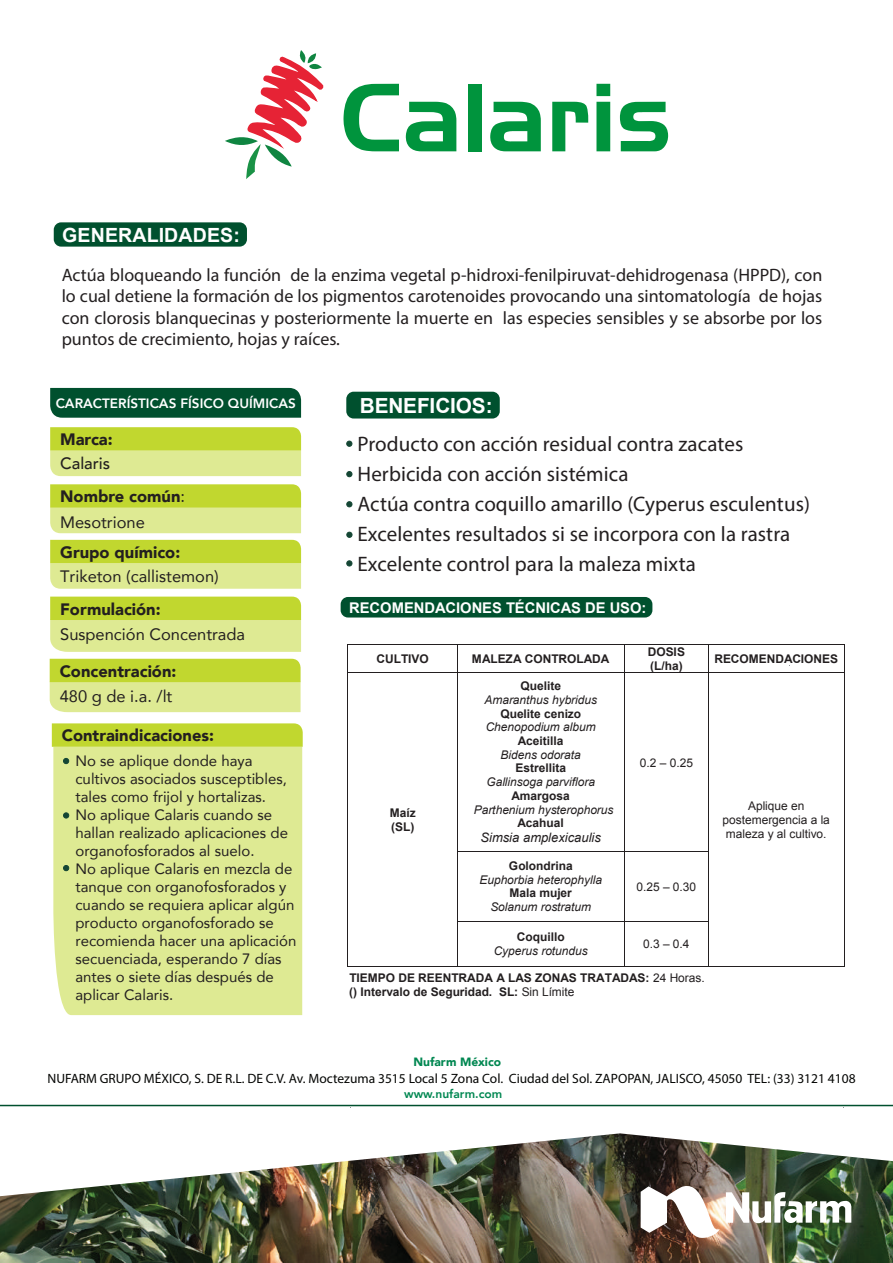
<style>
.page{position:relative;width:893px;height:1263px;background:#fff}
.page>*{position:absolute;margin:0;border:0;box-sizing:border-box;transform-origin:0 0}
.t1{font:21px/30px "Myriad Pro";letter-spacing:.005em;color:#231f20}
.t2{font:700 20.7px "Arial";letter-spacing:-.005em;color:#fff}
.t3{font:700 19.5px "Arial";letter-spacing:.005em;color:#fff}
.t4{font:18px/21.6px "Myriad Pro";color:#231f20;text-align:justify}
.t5{font:900 16.5px/33px "Avenir";color:#231f20}
.t6{font:16.5px "Avenir";color:#231f20}
.t7{font:15px/18px "Avenir";color:#231f20}
.t8{font:700 14.7px "Arial";letter-spacing:-.005em;color:#fff}
.t9{font:13.5px "Myriad Pro";color:#040503}
.t10{font:800 13.5px "Avenir";color:#fff}
.t11{font:italic 13.05px "Arial";color:#231f20}
.t12{font:700 12px/13.6px "Arial";color:#231f20}
.t13{font:italic 12px "Arial";color:#231f20}
.t14{font:12px/13.8px "Arial";color:#231f20;text-align:center}
.t15{font:800 12px "Avenir";color:#008751}
.t16{font:900 12px "Avenir";color:#008751}
.s1{font-weight:500}
.s2{font-weight:400}
</style>
<div class="page">
<img style="left:0;top:1133px;width:893px;height:130px">
<svg style="left:726px;top:1192px;width:125px;height:31px"></svg>
<svg style="left:641px;top:1185px;width:79px;height:53px"></svg>
<div style="left:54px;top:222px;width:193px;height:25px;background:#00502e;border-radius:7px"></div>
<div style="left:346px;top:392px;width:154px;height:26px;background:#00502e;border-radius:7px"></div>
<div style="left:50px;top:388px;width:251px;height:30px;background:#00502e"></div>
<svg style="left:50px;top:427px;width:251px;height:49px;background:#d0e164"></svg>
<svg style="left:50px;top:484px;width:251px;height:49px;background:#d0e164"></svg>
<svg style="left:50px;top:597px;width:251px;height:55px;background:#d2e26a"></svg>
<svg style="left:50px;top:540px;width:251px;height:49px;background:#d0e165"></svg>
<svg style="left:50px;top:659px;width:251px;height:53px;background:#d1e168"></svg>
<svg style="left:347px;top:441px;width:5px;height:5px"></svg>
<svg style="left:347px;top:501px;width:5px;height:6px"></svg>
<svg style="left:347px;top:532px;width:5px;height:6px"></svg>
<div style="left:341px;top:597px;width:311px;height:20px;background:#00502e;border-radius:7px"></div>
<hr style="left:0;top:1105px;width:893px;height:1px;background:#00502e">
<svg style="left:343px;top:84px;width:56px;height:67px"></svg>
<svg style="left:406px;top:102px;width:50px;height:49px"></svg>
<div style="left:468px;top:84px;width:13px;height:67px;background:#00943d"></div>
<svg style="left:490px;top:102px;width:51px;height:49px"></svg>
<svg style="left:552px;top:102px;width:36px;height:49px"></svg>
<svg style="left:596px;top:84px;width:14px;height:67px"></svg>
<svg style="left:620px;top:102px;width:48px;height:49px"></svg>
<svg style="left:225px;top:50px;width:99px;height:129px"></svg>
<svg style="left:347px;top:471px;width:5px;height:6px"></svg>
<svg style="left:347px;top:561px;width:5px;height:5px"></svg>
<hr style="left:348px;top:644px;width:109px;height:1px;background:#231f20">
<hr style="left:458px;top:644px;width:166px;height:1px;background:#231f20">
<hr style="left:624px;top:644px;width:84px;height:1px;background:#231f20">
<hr style="left:709px;top:644px;width:135px;height:1px;background:#231f20">
<hr style="left:348px;top:672px;width:109px;height:1px;background:#231f20">
<svg style="left:457px;top:644px;width:1px;height:29px"></svg>
<hr style="left:458px;top:672px;width:166px;height:1px;background:#231f20">
<svg style="left:624px;top:645px;width:1px;height:27px"></svg>
<hr style="left:624px;top:672px;width:84px;height:1px;background:#231f20">
<svg style="left:708px;top:644px;width:1px;height:29px"></svg>
<hr style="left:709px;top:672px;width:135px;height:1px;background:#231f20">
<svg style="left:844px;top:644px;width:1px;height:29px"></svg>
<hr style="left:348px;top:673px;width:1px;height:178px;background:#231f20">
<hr style="left:457px;top:673px;width:1px;height:178px;background:#231f20">
<hr style="left:624px;top:673px;width:1px;height:178px;background:#231f20">
<hr style="left:708px;top:673px;width:1px;height:178px;background:#231f20">
<hr style="left:844px;top:673px;width:1px;height:178px;background:#231f20">
<hr style="left:458px;top:851px;width:166px;height:1px;background:#231f20">
<hr style="left:624px;top:851px;width:84px;height:1px;background:#231f20">
<hr style="left:348px;top:851px;width:1px;height:70px;background:#231f20">
<hr style="left:457px;top:851px;width:1px;height:70px;background:#231f20">
<hr style="left:624px;top:851px;width:1px;height:70px;background:#231f20">
<hr style="left:708px;top:851px;width:1px;height:70px;background:#231f20">
<hr style="left:844px;top:851px;width:1px;height:70px;background:#231f20">
<hr style="left:458px;top:921px;width:166px;height:1px;background:#231f20">
<hr style="left:624px;top:921px;width:84px;height:1px;background:#231f20">
<hr style="left:348px;top:921px;width:1px;height:45px;background:#231f20">
<hr style="left:348px;top:966px;width:109px;height:1px;background:#231f20">
<hr style="left:457px;top:921px;width:1px;height:45px;background:#231f20">
<hr style="left:458px;top:966px;width:166px;height:1px;background:#231f20">
<hr style="left:624px;top:921px;width:1px;height:45px;background:#231f20">
<hr style="left:624px;top:966px;width:84px;height:1px;background:#231f20">
<hr style="left:708px;top:921px;width:1px;height:45px;background:#231f20">
<hr style="left:709px;top:966px;width:135px;height:1px;background:#231f20">
<hr style="left:844px;top:921px;width:1px;height:45px;background:#231f20">
<svg style="left:52px;top:723px;width:251px;height:24px;background:#c2d834"></svg>
<div style="left:53px;top:747px;width:249px;height:268px;background:#deea93"></div>
<svg style="left:63px;top:758px;width:6px;height:6px"></svg>
<svg style="left:63px;top:865px;width:6px;height:6px"></svg>
<svg style="left:63px;top:813px;width:6px;height:5px"></svg>
<h3 class="t3" style="left:62px;top:222px;width:179px">GENERALIDADES:</h3>
<p class="t4" style="left:62px;top:263px;width:762px">Actúa bloqueando la función de la enzima vegetal p-hidroxi-fenilpiruvat-dehidrogenasa (HPPD), con lo cual detiene la formación de los pigmentos carotenoides provocando una sintomatología de hojas con clorosis blanquecinas y posteriormente la muerte en las especies sensibles y se absorbe por los puntos de crecimiento, hojas y raíces.</p>
<p class="t10" style="left:56px;top:392px;width:242px">CARACTERÍSTICAS FÍSICO QUÍMICAS</p>
<p class="t5" style="left:60px;top:422px;width:54px">Marca:</p>
<p class="t5" style="left:60px;top:446px;width:126px"><span class="s1">Calaris<br></span>Nombre común<span class="s2">:</span></p>
<p class="t6" style="left:60px;top:509px;width:86px">Mesotrione</p>
<p class="t5" style="left:60px;top:535px;width:122px">Grupo químico:</p>
<p class="t6" style="left:60px;top:563px;width:160px">Triketon (callistemon)</p>
<p class="t5" style="left:60px;top:592px;width:102px">Formulación:</p>
<p class="t6" style="left:60px;top:621px;width:186px">Suspención Concentrada</p>
<p class="t5" style="left:60px;top:654px;width:118px">Concentración:</p>
<p class="t6" style="left:60px;top:683px;width:114px">480 g de i.a. /lt</p>
<p class="t5" style="left:62px;top:719px;width:154px">Contraindicaciones:</p>
<p class="t7" style="left:75px;top:751px;width:222px">No se aplique donde haya cultivos asociados susceptibles, tales como frijol y hortalizas.<br>No aplique Calaris cuando se hallan realizado aplicaciones de organofosforados al suelo.<br>No aplique Calaris en mezcla de tanque con organofosforados y cuando se requiera aplicar algún producto organofosforado se recomienda hacer una aplicación secuenciada, esperando 7 días antes o siete días después de aplicar Calaris.</p>
<h2 class="t2" style="left:360px;top:392px;width:134px">BENEFICIOS:</h2>
<h1 class="t1" style="left:358px;top:429px;width:454px">Producto con acción residual contra zacates Herbicida con acción sistémica<br>Actúa contra coquillo amarillo (Cyperus esculentus)<br>Excelentes resultados si se incorpora con la rastra Excelente control para la maleza mixta</h1>
<p class="t8" style="left:349px;top:598px;width:299px">RECOMENDACIONES TÉCNICAS DE USO:</p>
<p class="t12" style="left:377px;top:653px;width:54px">CULTIVO</p>
<p class="t12" style="left:472px;top:653px;width:139px">MALEZA CONTROLADA</p>
<p class="t12" style="left:648px;top:646px;width:39px">DOSIS (L/ha)</p>
<p class="t12" style="left:714px;top:653px;width:125px">RECOMENDACIONES</p>
<p class="t12" style="left:390px;top:806px;width:27px">Maíz (SL)</p>
<p class="t12" style="left:521px;top:680px;width:42px">Quelite</p>
<p class="t13" style="left:484px;top:692px;width:114px">Amaranthus hybridus</p>
<p class="t12" style="left:500px;top:707px;width:82px">Quelite cenizo</p>
<p class="t13" style="left:486px;top:719px;width:111px">Chenopodium album</p>
<p class="t12" style="left:518px;top:734px;width:47px">Aceitilla</p>
<p class="t13" style="left:501px;top:747px;width:82px">Bidens odorata</p>
<p class="t12" style="left:516px;top:762px;width:52px">Estrellita</p>
<p class="t13" style="left:486px;top:774px;width:110px">Gallinsoga parviflora</p>
<p class="t12" style="left:512px;top:789px;width:60px">Amargosa</p>
<p class="t13" style="left:474px;top:801px;width:141px">Parthenium hysterophorus</p>
<p class="t12" style="left:517px;top:816px;width:48px">Acahual</p>
<p class="t11" style="left:480px;top:829px;width:122px">Simsia amplexicaulis</p>
<p class="t12" style="left:509px;top:859px;width:65px">Golondrina</p>
<p class="t13" style="left:479px;top:872px;width:124px">Euphorbia heterophylla</p>
<p class="t12" style="left:510px;top:887px;width:64px">Mala mujer</p>
<p class="t13" style="left:490px;top:899px;width:102px">Solanum rostratum</p>
<p class="t14" style="left:640px;top:755px;width:55px">0.2 – 0.25</p>
<p class="t14" style="left:636px;top:880px;width:61px">0.25 – 0.30</p>
<p class="t12" style="left:517px;top:930px;width:49px">Coquillo</p>
<p class="t13" style="left:494px;top:943px;width:96px">Cyperus rotundus</p>
<p class="t14" style="left:643px;top:937px;width:48px">0.3 – 0.4</p>
<p class="t12" style="left:349px;top:971px;width:357px">TIEMPO DE REENTRADA A LAS ZONAS TRATADAS: <span class="s2">24 Horas. </span>() Intervalo de Seguridad. SL: <span class="s2">Sin Límite</span></p>
<p class="t14" style="left:723px;top:799px;width:109px">Aplique en postemergencia a la maleza y al cultivo.</p>
<p class="t16" style="left:413px;top:1051px;width:89px">Nufarm México</p>
<p class="t9" style="left:48px;top:1070px;width:810px">NUFARM GRUPO MÉXICO, S. DE R.L. DE C.V. Av. Moctezuma 3515 Local 5 Zona Col. Ciudad del Sol. ZAPOPAN, JALISCO, 45050 TEL: (33) 3121 4108</p>
<p class="t15" style="left:404px;top:1084px;width:100px">www.nufarm.com</p>
</div>
